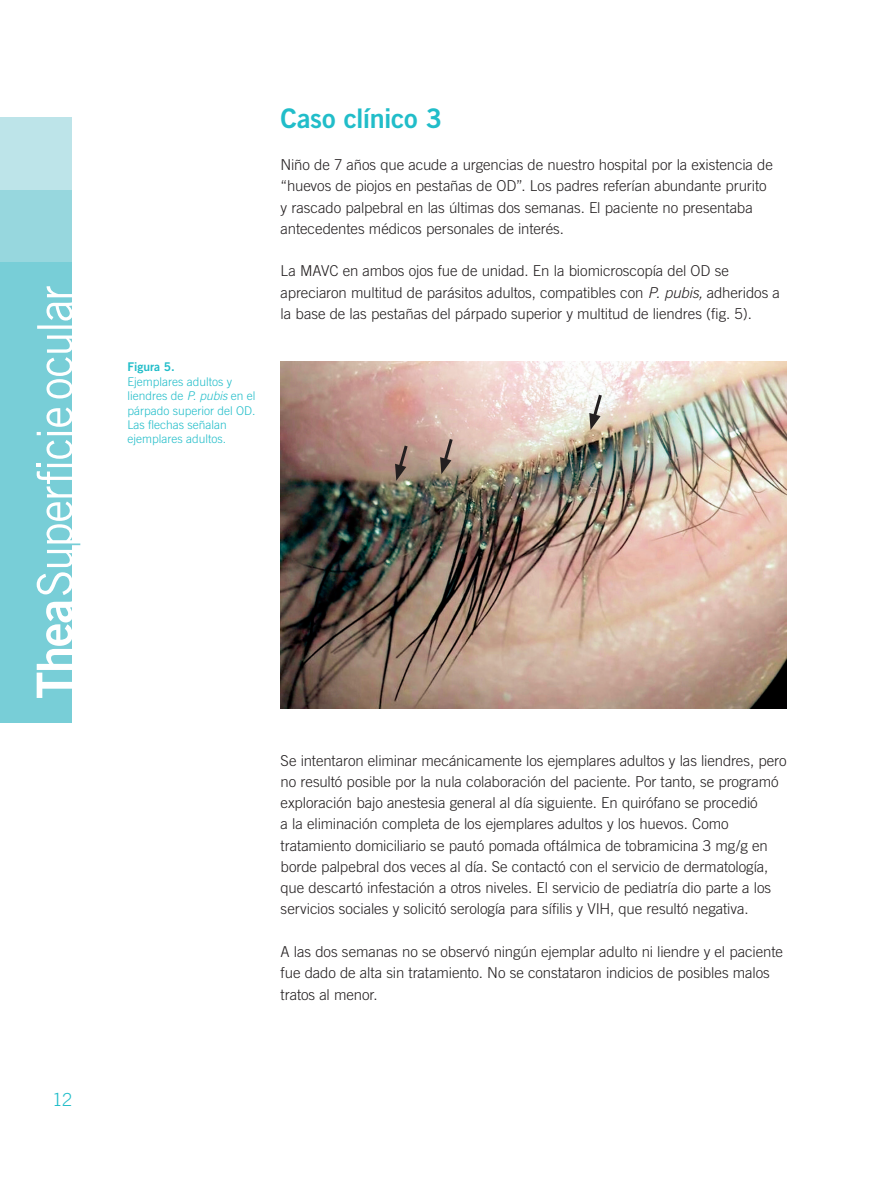
<style>
.page{position:relative;width:893px;height:1191px;background:#fff}
.page>*{position:absolute;margin:0;border:0;box-sizing:border-box;transform-origin:0 0}
.t1{font:27px "Trade Gothic Bold Two";letter-spacing:-.02em;color:#21bdc9}
.t2{font:300 18px "Trade Gothic";color:#21bdc9}
.t3{font:300 15px/21.3px "Trade Gothic";letter-spacing:-.005em;color:#231f20}
.t4{font:300 12px/14.4px "Trade Gothic";color:#21bdc9}
.t5{font:12px "Trade Gothic Bold Two";color:#21bdc9}
.s1{font-style:italic}
</style>
<div class="page">
<div style="left:0;top:261px;width:72px;height:462px;background:#78ced7"></div>
<div style="left:0;top:189px;width:72px;height:72px;background:#97d7de"></div>
<div style="left:0;top:117px;width:72px;height:72px;background:#bde4e9"></div>
<svg style="left:37px;top:601px;width:35px;height:97px"></svg>
<svg style="left:37px;top:286px;width:44px;height:309px"></svg>
<img style="left:281px;top:361px;width:506px;height:347px">
<svg style="left:589px;top:391px;width:15px;height:39px"></svg>
<svg style="left:440px;top:436px;width:15px;height:38px"></svg>
<svg style="left:395px;top:442px;width:15px;height:39px"></svg>
<p class="t5" style="left:128px;top:360px;width:49px">Figura 5.</p>
<p class="t4" style="left:128px;top:374px;width:130px">Ejemplares adultos y liendres de <span class="s1">P. pubis</span> en el párpado superior del OD.<br>Las flechas señalan ejemplares adultos.</p>
<h1 class="t1" style="left:281px;top:101px;width:163px">Caso clínico 3</h1>
<p class="t3" style="left:281px;top:154px;width:494px">Niño de 7 años que acude a urgencias de nuestro hospital por la existencia de “huevos de piojos en pestañas de OD”. Los padres referían abundante prurito y rascado palpebral en las últimas dos semanas. El paciente no presentaba antecedentes médicos personales de interés.</p>
<p class="t3" style="left:281px;top:260px;width:501px">La MAVC en ambos ojos fue de unidad. En la biomicroscopía del OD se apreciaron multitud de parásitos adultos, compatibles con <span class="s1">P. pubis,</span> adheridos a la base de las pestañas del párpado superior y multitud de liendres (fig. 5).</p>
<p class="t2" style="left:53px;top:1088px;width:21px">12</p>
<p class="t3" style="left:281px;top:749px;width:507px">Se intentaron eliminar mecánicamente los ejemplares adultos y las liendres, pero no resultó posible por la nula colaboración del paciente. Por tanto, se programó exploración bajo anestesia general al día siguiente. En quirófano se procedió<br>a la eliminación completa de los ejemplares adultos y los huevos. Como tratamiento domiciliario se pautó pomada oftálmica de tobramicina 3 mg/g en borde palpebral dos veces al día. Se contactó con el servicio de dermatología, que descartó infestación a otros niveles. El servicio de pediatría dio parte a los servicios sociales y solicitó serología para sífilis y VIH, que resultó negativa.</p>
<p class="t3" style="left:281px;top:940px;width:504px">A las dos semanas no se observó ningún ejemplar adulto ni liendre y el paciente fue dado de alta sin tratamiento. No se constataron indicios de posibles malos tratos al menor.</p>
</div>
